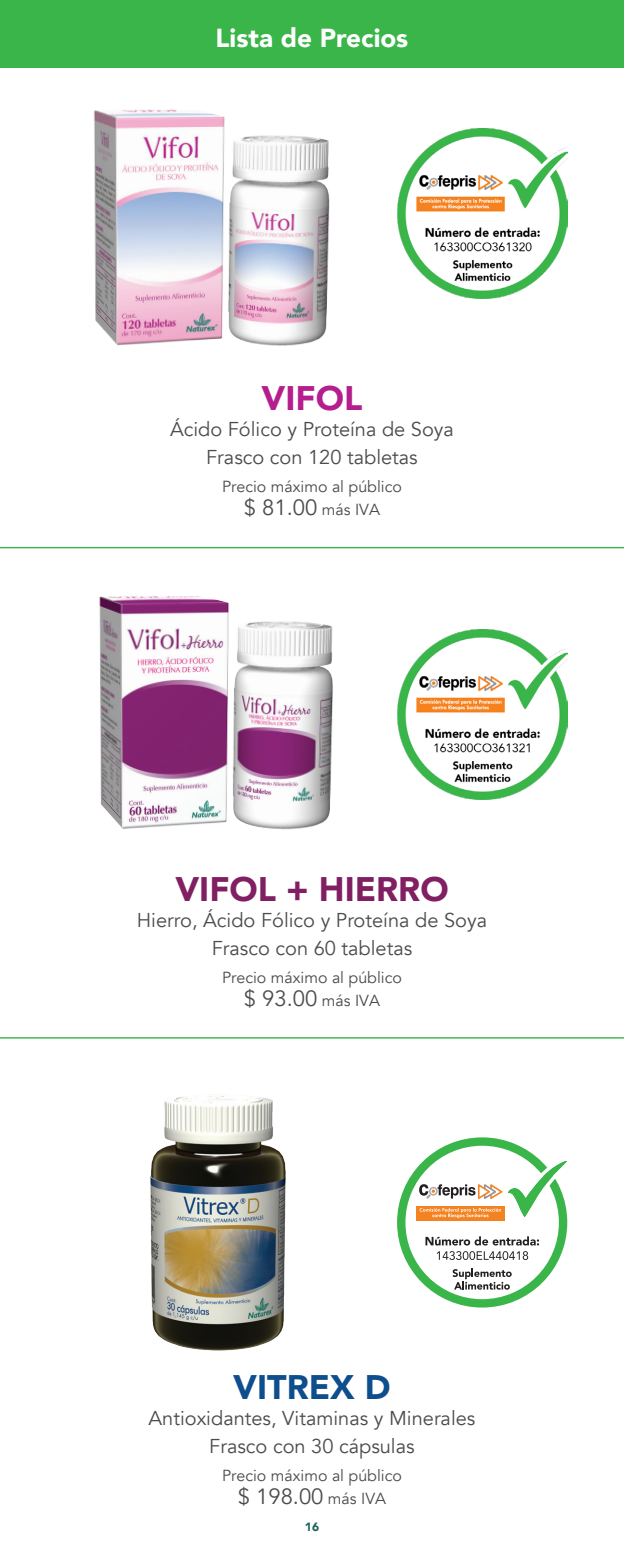
<style>
.page{position:relative;width:624px;height:1560px;background:#fff}
.page>*{position:absolute;margin:0;border:0;box-sizing:border-box;transform-origin:0 0}
.t1{font:900 34px "Avenir";color:#811f63}
.t2{font:900 34px "Avenir";color:#0f4e8c}
.t3{font:900 34px "Avenir";color:#b41e8d}
.t4{font:900 26px "Avenir";color:#fff}
.t5{font:22px "Avenir";color:#4b4c4d}
.t6{font:20px/28px "Avenir";color:#4b4c4d;text-align:center}
.t7{font:16px "Avenir";color:#4b4c4d}
.t8{font:900 12px "Avenir";color:#1b6461}
.s1{font-size:16px}
</style>
<div class="page">
<div style="left:0;top:0;width:624px;height:68px;background:#3ab54a"></div>
<hr style="left:0;top:547px;width:624px;height:1px;background:#3ab54a">
<hr style="left:0;top:1037px;width:624px;height:1px;background:#3ab54a">
<div style="left:397px;top:1137px;width:170px;height:170px;background:#3ab54a;border-radius:50%"></div>
<div style="left:405px;top:1145px;width:154px;height:153px;background:#fff;border-radius:50%"></div>
<svg style="left:452px;top:1268px;width:59px;height:21px"></svg>
<svg style="left:425px;top:1236px;width:114px;height:23px"></svg>
<div style="left:416px;top:1205px;width:88px;height:15px;background:#f58220"></div>
<svg style="left:419px;top:1157px;width:148px;height:63px"></svg>
<img style="left:150px;top:1094px;width:136px;height:257px">
<img style="left:397px;top:629px;width:170px;height:170px">
<img style="left:397px;top:129px;width:170px;height:170px">
<img style="left:94px;top:109px;width:236px;height:237px">
<img style="left:99px;top:595px;width:234px;height:235px">
<h2 class="t4" style="left:216px;top:16px;width:194px">Lista de Precios</h2>
<p class="t3" style="left:261px;top:369px;width:102px">VIFOL</p>
<p class="t6" style="left:170px;top:415px;width:285px">Ácido Fólico y Proteína de Soya<br>Frasco con 120 tabletas</p>
<p class="t7" style="left:222px;top:477px;width:181px">Precio máximo al público</p>
<p class="t5" style="left:244px;top:494px;width:138px">$ 81.00 <span class="s1">más IVA</span></p>
<p class="t1" style="left:175px;top:859px;width:275px">VIFOL + HIERRO</p>
<p class="t6" style="left:137px;top:906px;width:352px">Hierro, Ácido Fólico y Proteína de Soya<br>Frasco con 60 tabletas</p>
<p class="t7" style="left:222px;top:967px;width:181px">Precio máximo al público</p>
<p class="t5" style="left:244px;top:984px;width:138px">$ 93.00 <span class="s1">más IVA</span></p>
<p class="t2" style="left:233px;top:1357px;width:159px">VITREX D</p>
<p class="t6" style="left:148px;top:1404px;width:328px">Antioxidantes, Vitaminas y Minerales<br>Frasco con 30 cápsulas</p>
<p class="t7" style="left:222px;top:1465px;width:181px">Precio máximo al público</p>
<p class="t5" style="left:238px;top:1482px;width:150px">$ 198.00 <span class="s1">más IVA</span></p>
<p class="t8" style="left:305px;top:1515px;width:16px">16</p>
</div>
